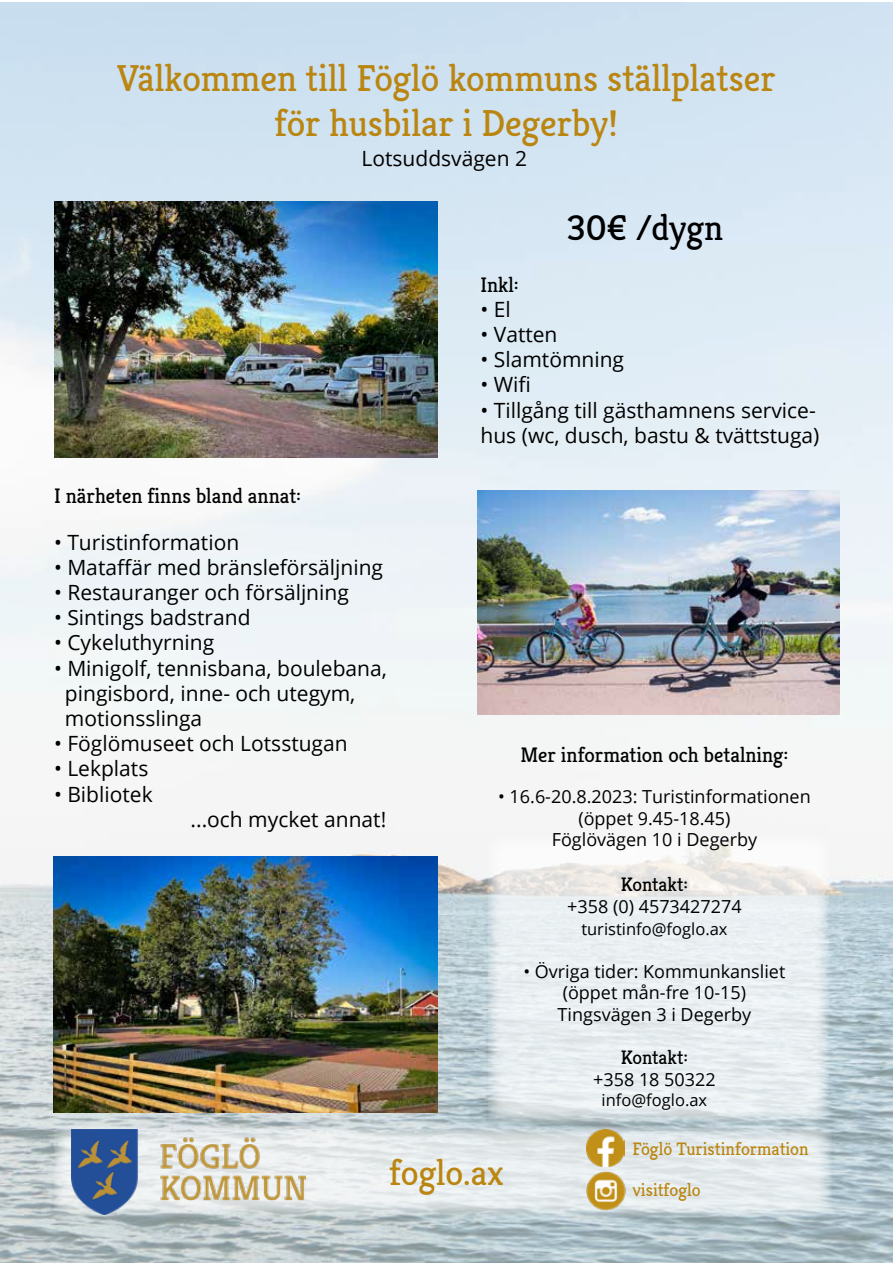
<style>
.page{position:relative;width:893px;height:1263px;background:#fff}
.page>*{position:absolute;margin:0;border:0;box-sizing:border-box;transform-origin:0 0}
.t1{font:37.5px/45px "Kreon";color:#ba8611;text-align:center}
.t2{font:36px "Kreon";color:#000}
.t3{font:36px "Kreon";color:#ba8611}
.t4{font:21px/25.2px "Open Sans";color:#000}
.t5{font:21px "Kreon";color:#000}
.t6{font:19.5px "Kreon";color:#000}
.t7{font:18px/21.6px "Open Sans";color:#000;text-align:center}
.t8{font:18px "Kreon";color:#ba8611}
.t9{font:16.5px "Open Sans";color:#000}
</style>
<div class="page">
<img style="left:0;top:3px;width:893px;height:1260px">
<svg style="left:488px;top:836px;width:341px;height:288px;fill:#eaeff1"></svg>
<svg style="left:54px;top:1126px;width:777px;height:91px;background:#dee5e7"></svg>
<img style="left:54px;top:202px;width:384px;height:256px">
<img style="left:478px;top:490px;width:361px;height:224px">
<img style="left:54px;top:856px;width:384px;height:256px">
<img style="left:71px;top:1129px;width:234px;height:85px">
<img style="left:586px;top:1129px;width:38px;height:37px">
<img style="left:586px;top:1172px;width:42px;height:41px">
<h1 class="t1" style="left:117px;top:56px;width:660px">Välkommen till Föglö kommuns ställplatser för husbilar i Degerby!</h1>
<p class="t4" style="left:362px;top:146px;width:167px">Lotsuddsvägen 2</p>
<h2 class="t2" style="left:567px;top:206px;width:158px">30€ /dygn</h2>
<p class="t5" style="left:54px;top:483px;width:249px">I närheten finns bland annat:</p>
<p class="t4" style="left:54px;top:529px;width:187px">• Turistinformation</p>
<p class="t4" style="left:54px;top:554px;width:331px">• Mataffär med bränsleförsäljning</p>
<p class="t4" style="left:54px;top:579px;width:296px">• Restauranger och försäljning</p>
<p class="t4" style="left:54px;top:604px;width:198px">• Sintings badstrand</p>
<p class="t4" style="left:54px;top:630px;width:162px">• Cykeluthyrning</p>
<p class="t4" style="left:65px;top:655px;width:323px;text-indent:-11px">• Minigolf, tennisbana, boulebana, pingisbord, inne- och utegym, motionsslinga</p>
<p class="t4" style="left:54px;top:730px;width:295px">• Föglömuseet och Lotsstugan</p>
<p class="t4" style="left:54px;top:756px;width:96px">• Lekplats</p>
<p class="t4" style="left:54px;top:781px;width:100px">• Bibliotek</p>
<p class="t4" style="left:191px;top:806px;width:197px">...och mycket annat!</p>
<p class="t5" style="left:480px;top:272px;width:40px">Inkl:</p>
<p class="t4" style="left:480px;top:296px;width:32px">• El</p>
<p class="t4" style="left:480px;top:321px;width:79px">• Vatten</p>
<p class="t4" style="left:480px;top:346px;width:145px">• Slamtömning</p>
<p class="t4" style="left:480px;top:372px;width:52px">• Wifi</p>
<p class="t4" style="left:480px;top:397px;width:340px">• Tillgång till gästhamnens service&shy;hus (wc, dusch, bastu &amp; tvättstuga)</p>
<p class="t5" style="left:520px;top:742px;width:270px">Mer information och betalning:</p>
<p class="t7" style="left:498px;top:785px;width:314px">• 16.6-20.8.2023: Turistinformationen (öppet 9.45-18.45)<br>Föglövägen 10 i Degerby</p>
<p class="t6" style="left:621px;top:873px;width:69px">Kontakt:</p>
<p class="t7" style="left:567px;top:895px;width:176px">+358 (0) 4573427274</p>
<p class="t9" style="left:581px;top:917px;width:148px">turistinfo@foglo.ax</p>
<p class="t7" style="left:523px;top:960px;width:263px">• Övriga tider: Kommunkansliet (öppet mån-fre 10-15)<br>Tingsvägen 3 i Degerby</p>
<p class="t6" style="left:621px;top:1046px;width:69px">Kontakt:</p>
<p class="t7" style="left:593px;top:1068px;width:124px">+358 18 50322</p>
<p class="t9" style="left:602px;top:1088px;width:107px">info@foglo.ax</p>
<h2 class="t3" style="left:389px;top:1151px;width:116px">foglo.ax</h2>
<p class="t8" style="left:632px;top:1138px;width:178px">Föglö Turistinformation</p>
<p class="t8" style="left:632px;top:1178px;width:70px">visitfoglo</p>
</div>
